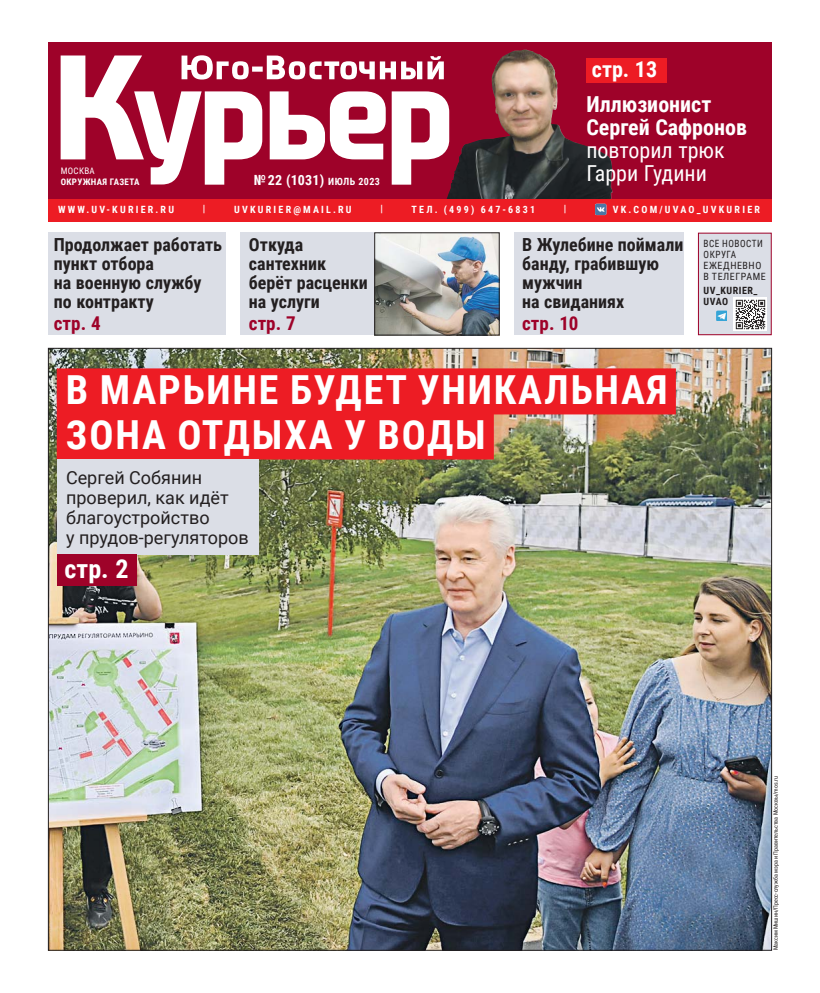
<style>
.page{position:relative;width:820px;height:993px;background:#fff}
.page>*{position:absolute;margin:0;border:0;box-sizing:border-box;transform-origin:0 0}
.t1{font:700 40px/45px "Roboto Condensed";letter-spacing:.045em;color:#fff}
.t2{font:700 26px "Roboto Condensed";color:#fff}
.t3{font:700 22px/23px "Roboto Condensed";color:#fff}
.t4{font:22px/23px "Roboto Condensed";color:#fff}
.t5{font:700 19px "Roboto Condensed";color:#9e0229}
.t6{font:700 18px/19px "Roboto Condensed";color:#231f20}
.t7{font:18px/20px "Roboto";color:#231f20}
.t8{font:700 14px "Roboto Condensed";letter-spacing:.01em;color:#fff}
.t9{font:700 10px "Roboto Condensed";letter-spacing:.225em;color:#fff}
.t10{font:10px/11px "Roboto Condensed";letter-spacing:.055em;color:#231f20;scale:.92 1}
.t11{font:700 10px/11px "Roboto Condensed";letter-spacing:.055em;color:#231f20}
.t12{font:700 9px "Roboto Condensed";letter-spacing:.035em;color:#fff}
.t13{font:9px "Roboto Condensed";letter-spacing:.035em;color:#fff}
.t14{font:6px "Roboto Condensed";color:#231f20}
.s1{font-size:10px}
</style>
<div class="page">
<div style="left:48px;top:42px;width:723px;height:172px;background:#9e0229"></div>
<svg style="left:61px;top:55px;width:374px;height:130px"></svg>
<div style="left:48px;top:199px;width:723px;height:22px;background:#ed1c24"></div>
<svg style="left:595px;top:204px;width:11px;height:11px"></svg>
<img style="left:50px;top:350px;width:719px;height:598px">
<div style="left:698px;top:233px;width:73px;height:101px;background:#dbdee6"></div>
<div style="left:697px;top:232px;width:74px;height:103px;border:1px solid #9e0229"></div>
<img style="left:733px;top:298px;width:33px;height:33px">
<svg style="left:716px;top:310px;width:10px;height:11px"></svg>
<div style="left:48px;top:232px;width:178px;height:103px;background:#dbdee6"></div>
<div style="left:513px;top:232px;width:170px;height:103px;background:#dbdee6"></div>
<div style="left:586px;top:58px;width:80px;height:24px;background:#ed1c24"></div>
<div style="left:240px;top:232px;width:170px;height:103px;background:#dbdee6"></div>
<img style="left:376px;top:234px;width:121px;height:99px">
<div style="left:374px;top:232px;width:125px;height:103px;border:1px solid #231f20"></div>
<div style="left:57px;top:368px;width:618px;height:46px;background:#ed1c24"></div>
<div style="left:57px;top:413px;width:436px;height:46px;background:#ed1c24"></div>
<div style="left:57px;top:459px;width:201px;height:95px;background:#dbdee6"></div>
<div style="left:57px;top:554px;width:79px;height:31px;background:#9e0229"></div>
<img style="left:435px;top:49px;width:177px;height:150px">
<p class="t3" style="left:591px;top:58px;width:67px">стр. 13</p>
<p class="t3" style="left:586px;top:93px;width:162px">Иллюзионист<br>Сергей Сафронов</p>
<p class="t4" style="left:586px;top:139px;width:140px">повторил трюк<br>Гарри Гудини</p>
<p class="t13" style="left:61px;top:165px;width:36px">МОСКВА</p>
<p class="t12" style="left:61px;top:176px;width:80px">ОКРУЖНАЯ ГАЗЕТА</p>
<p class="t8" style="left:254px;top:172px;width:128px">№22 (1031) <span class="s1">ИЮЛЬ 2023</span></p>
<p class="t9" style="left:58px;top:204px;width:117px">WWW.UV-KURIER.RU</p>
<p class="t9" style="left:203px;top:203px;width:4px">|</p>
<p class="t9" style="left:234px;top:204px;width:119px">UVKURIER@MAIL.RU</p>
<p class="t9" style="left:380px;top:203px;width:4px">|</p>
<p class="t9" style="left:411px;top:204px;width:125px">ТЕЛ. (499) 647-6831</p>
<p class="t9" style="left:563px;top:203px;width:4px">|</p>
<p class="t9" style="left:612px;top:204px;width:149px">VK.COM/UVAO_UVKURIER</p>
<p class="t10" style="left:703px;top:238px;width:69px">ВСЕ НОВОСТИ<br>ОКРУГА<br>ЕЖЕДНЕВНО<br>В ТЕЛЕГРАМЕ</p>
<p class="t11" style="left:703px;top:285px;width:55px">UV_KURIER_<br>UVAO</p>
<p class="t6" style="left:54px;top:235px;width:170px">Продолжает работать пункт отбора<br>на военную службу по контракту</p>
<p class="t5" style="left:54px;top:312px;width:48px">стр. 4</p>
<p class="t6" style="left:522px;top:235px;width:162px">В Жулебине поймали банду, грабившую мужчин<br>на свиданиях</p>
<p class="t5" style="left:522px;top:312px;width:58px">стр. 10</p>
<p class="t6" style="left:249px;top:235px;width:120px">Откуда сантехник берёт расценки на услуги</p>
<p class="t5" style="left:249px;top:312px;width:48px">стр. 7</p>
<h1 class="t1" style="left:66px;top:368px;width:603px">В МАРЬИНЕ БУДЕТ УНИКАЛЬНАЯ<br>ЗОНА ОТДЫХА У ВОДЫ</h1>
<p class="t7" style="left:66px;top:467px;width:184px">Сергей Собянин проверил, как идёт благоустройство<br>у прудов-регуляторов</p>
<h2 class="t2" style="left:65px;top:553px;width:65px">стр. 2</h2>
<p class="t14" style="left:772px;top:950px;width:176px;rotate:-90deg">Максим Мишин/Пресс-служба мэра и Правительства Москвы/mos.ru</p>
</div>
